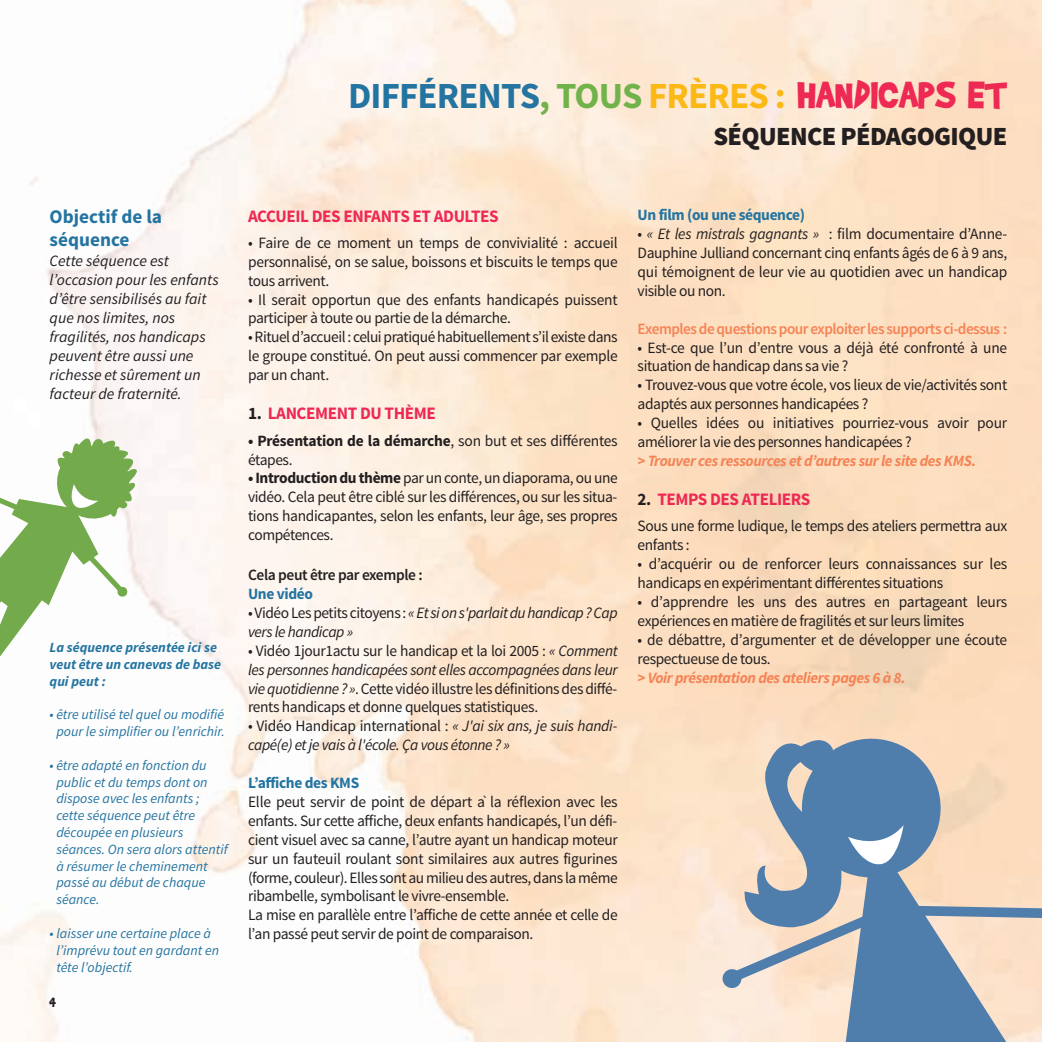
<style>
.page{position:relative;width:1042px;height:1042px;background:#fff}
.page>*{position:absolute;margin:0;border:0;box-sizing:border-box;transform-origin:0 0}
.t1{font:45.5px "Brady Bunch Remastered";color:#ee2953}
.t2{font:900 26.25px "Source Sans Pro";letter-spacing:-.025em;color:#231f20}
.t3{font:700 19.25px/23.1px "Source Sans Pro";color:#2474a1}
.t4{font:700 17.5px "Source Sans Pro";letter-spacing:-.025em;color:#ee2953}
.t5{font:15.75px/18.9px "Source Sans Pro";letter-spacing:-.025em;color:#231f20}
.t6{font:italic 15.75px/18.9px "Source Sans Pro";color:#231f20}
.t7{font:italic 15.75px/18.9px "Source Sans Pro";letter-spacing:-.025em;color:#231f20}
.t8{font:italic 700 15.75px "Source Sans Pro";letter-spacing:-.025em;color:#f58355}
.t9{font:italic 15.75px/18.9px "Source Sans Pro";letter-spacing:-.03em;color:#231f20}
.t10{font:600 15.75px "Source Sans Pro";letter-spacing:-.03em;color:#f58355}
.t11{font:700 15.75px "Source Sans Pro";letter-spacing:-.025em;color:#2474a1}
.t12{font:600 15.75px "Source Sans Pro";letter-spacing:-.025em;color:#231f20}
.t13{font:15.75px "Brady Bunch Remastered";color:#231f20}
.t14{font:italic 14px/16.8px "Source Sans Pro";color:#2474a1}
.t15{font:italic 700 14px/16.8px "Source Sans Pro";color:#2474a1}
.s1{font-family:"Source Sans Pro";font-weight:700;font-size:36.75px;color:#2474a1}
.s2{font-family:"Source Sans Pro";font-weight:700;font-size:36.75px;color:#71b24b}
.s3{font-family:"Source Sans Pro";font-weight:700;font-size:36.75px;color:#fcb814}
.s4{color:#231f20}
.s5{font-weight:700}
.s6{font-style:normal}
.s7{font-style:italic}
</style>
<div class="page">
<svg style="left:627px;top:948px;width:1px;height:79px"></svg>
<svg style="left:709px;top:724px;width:333px;height:318px;background:#babbbd"></svg>
<svg style="left:181px;top:638px;width:34px;height:41px"></svg>
<svg style="left:0;top:436px;width:140px;height:221px"></svg>
<h1 class="t1" style="left:348px;top:66px;width:660px"><span class="s1">DIFFÉRENTS</span><span class="s2">, TOUS</span> <span class="s3">FRÈRES :</span> HANDICAPS ET</h1>
<h2 class="t2" style="left:713px;top:119px;width:295px">SÉQUENCE PÉDAGOGIQUE</h2>
<p class="t3" style="left:50px;top:206px;width:114px">Objectif de la séquence</p>
<p class="t6" style="left:50px;top:252px;width:171px">Cette séquence est l’occasion pour les enfants d’être sensibilisés au fait que nos limites, nos fragilités, nos handicaps peuvent être aussi une richesse et sûrement un facteur de fraternité.</p>
<p class="t15" style="left:50px;top:639px;width:173px">La séquence présentée ici se veut être un canevas de base qui peut :</p>
<p class="t14" style="left:50px;top:706px;width:177px;text-align:center">• être utilisé tel quel ou modifié pour le simplifier ou l’enrichir.</p>
<p class="t14" style="left:56px;top:757px;width:173px;text-indent:-7px">• être adapté en fonction du public et du temps dont on dispose avec les enfants ; cette séquence peut être découpée en plusieurs séances. On sera alors attentif à résumer le cheminement passé au début de chaque séance.</p>
<p class="t14" style="left:56px;top:925px;width:164px;text-indent:-7px">• laisser une certaine place à l’imprévu tout en gardant en tête l’objectif.</p>
<p class="t13" style="left:50px;top:992px;width:8px">4</p>
<p class="t4" style="left:248px;top:204px;width:252px">ACCUEIL DES ENFANTS ET ADULTES</p>
<p class="t5" style="left:248px;top:233px;width:371px;text-align:justify">• Faire de ce moment un temps de convivialité : accueil personnalisé, on se salue, boissons et biscuits le temps que tous arrivent.</p>
<p class="t5" style="left:248px;top:290px;width:371px">• Il serait opportun que des enfants handicapés puissent participer à toute ou partie de la démarche.</p>
<p class="t5" style="left:248px;top:328px;width:371px;text-align:justify">• Rituel d’accueil : celui pratiqué habituellement s’il existe dans le groupe constitué. On peut aussi commencer par exemple par un chant.</p>
<p class="t4" style="left:248px;top:402px;width:189px"><span class="s4">1.</span> LANCEMENT DU THÈME</p>
<p class="t5" style="left:248px;top:431px;width:371px"><span class="s5">• Présentation de la démarche</span>, son but et ses différentes étapes.</p>
<p class="t5" style="left:248px;top:469px;width:371px;text-align:justify"><span class="s5">• Introduction du thème</span>par un conte, un diaporama, ou une vidéo. Cela peut être ciblé sur les différences, ou sur les situa&shy;tions handicapantes, selon les enfants, leur âge, ses propres compétences.</p>
<p class="t12" style="left:248px;top:565px;width:176px">Cela peut être par exemple :</p>
<p class="t11" style="left:248px;top:584px;width:66px">Une vidéo</p>
<p class="t9" style="left:248px;top:603px;width:371px"><span class="s6">• Vidéo Les petits citoyens :</span> « Et si on s'parlait du handicap ? Cap vers le handicap »</p>
<p class="t5" style="left:248px;top:641px;width:371px;text-align:justify">• Vidéo 1jour1actu sur le handicap et la loi 2005 : <span class="s7">« Comment les personnes handicapées sont elles accompagnées dans leur vie quotidienne ? »</span>. Cette vidéo illustre les définitions des diffé&shy;rents handicaps et donne quelques statistiques.</p>
<p class="t7" style="left:248px;top:716px;width:371px"><span class="s6">• Vidéo Handicap international :</span> « J'ai six ans, je suis handi&shy;capé(e) et je vais à l'école. Ça vous étonne ? »</p>
<p class="t11" style="left:248px;top:773px;width:113px">L’affiche des KMS</p>
<p class="t5" style="left:248px;top:792px;width:371px">Elle peut servir de point de départ à la réflexion avec les enfants. Sur cette affiche, deux enfants handicapés, l’un défi&shy;cient visuel avec sa canne, l’autre ayant un handicap moteur sur un fauteuil roulant sont similaires aux autres figurines (forme, couleur). Elles sont au milieu des autres, dans la même ribambelle, symbolisant le vivre-ensemble.<br>La mise en parallèle entre l’affiche de cette année et celle de l’an passé peut servir de point de comparaison.</p>
<p class="t11" style="left:637px;top:205px;width:169px">Un film (ou une séquence)</p>
<p class="t5" style="left:637px;top:225px;width:371px;text-align:justify">• <span class="s7">« Et les mistrals gagnants »</span> : film documentaire d’Anne-Dauphine Julliand concernant cinq enfants âgés de 6 à 9 ans, qui témoignent de leur vie au quotidien avec un handicap visible ou non.</p>
<p class="t10" style="left:637px;top:318px;width:371px">Exemples de questions pour exploiter les supports ci-dessus :</p>
<p class="t5" style="left:637px;top:338px;width:371px">• Est-ce que l’un d’entre vous a déjà été confronté à une situation de handicap dans sa vie ?</p>
<p class="t5" style="left:637px;top:376px;width:371px">• Trouvez-vous que votre école, vos lieux de vie/activités sont adaptés aux personnes handicapées ?</p>
<p class="t5" style="left:637px;top:414px;width:371px">• Quelles idées ou initiatives pourriez-vous avoir pour améliorer la vie des personnes handicapées ?</p>
<p class="t8" style="left:637px;top:451px;width:340px">&gt; Trouver ces ressources et d’autres sur le site des KMS.</p>
<p class="t4" style="left:637px;top:488px;width:174px"><span class="s4">2.</span> TEMPS DES ATELIERS</p>
<p class="t5" style="left:637px;top:517px;width:371px">Sous une forme ludique, le temps des ateliers permettra aux enfants :</p>
<p class="t5" style="left:637px;top:555px;width:371px">• d’acquérir ou de renforcer leurs connaissances sur les handicaps en expérimentant différentes situations</p>
<p class="t5" style="left:637px;top:593px;width:371px">• d’apprendre les uns des autres en partageant leurs expériences en matière de fragilités et sur leurs limites</p>
<p class="t5" style="left:637px;top:630px;width:371px">• de débattre, d’argumenter et de développer une écoute respectueuse de tous.</p>
<p class="t8" style="left:637px;top:667px;width:269px">&gt; Voir présentation des ateliers pages 6 à 8.</p>
</div>
